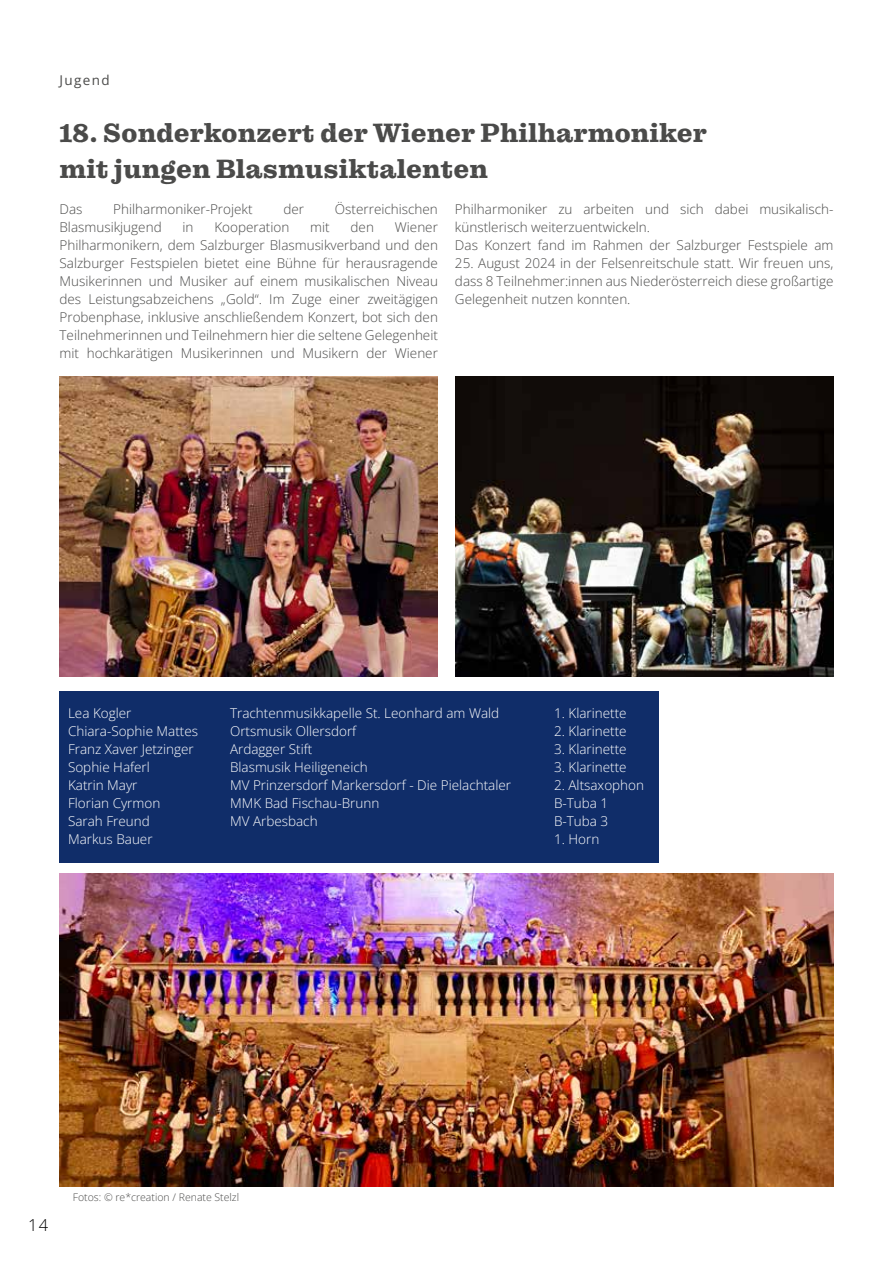
<style>
.page{position:relative;width:893px;height:1263px;background:#fff}
.page>*{position:absolute;margin:0;border:0;box-sizing:border-box;transform-origin:0 0}
.t1{font:27px/36px "Kontiki Fine";color:#4a4a49}
.t2{font:300 16.5px "Open Sans";color:#000}
.t3{font:300 13.5px/18px "Open Sans";color:#4a4a49;text-align:justify}
.t4{font:300 13.5px "Open Sans";color:#fff}
.t5{font:13.5px "Open Sans";letter-spacing:.1em;color:#4a4a49}
.t6{font:300 10.5px "Open Sans";color:#4a4a49}
</style>
<div class="page">
<img style="left:60px;top:376px;width:378px;height:300px">
<img style="left:60px;top:874px;width:773px;height:312px">
<div style="left:60px;top:691px;width:599px;height:171px;background:#102d69"></div>
<img style="left:455px;top:376px;width:378px;height:300px">
<p class="t5" style="left:60px;top:71px;width:52px">Jugend</p>
<h1 class="t1" style="left:60px;top:116px;width:649px">18. Sonderkonzert der Wiener Philharmoniker mit jungen Blasmusiktalenten</h1>
<p class="t3" style="left:60px;top:200px;width:24px">Das</p>
<p class="t3" style="left:113px;top:200px;width:141px">Philharmoniker-Projekt</p>
<p class="t3" style="left:283px;top:200px;width:22px">der</p>
<p class="t3" style="left:335px;top:200px;width:104px">Österreichischen</p>
<p class="t3" style="left:60px;top:218px;width:104px">Blasmusikjugend</p>
<p class="t3" style="left:183px;top:218px;width:13px">in</p>
<p class="t3" style="left:214px;top:218px;width:76px">Kooperation</p>
<p class="t3" style="left:310px;top:218px;width:21px">mit</p>
<p class="t3" style="left:351px;top:218px;width:25px">den</p>
<p class="t3" style="left:60px;top:218px;width:380px;text-indent:335px">Wiener Philharmonikern, dem Salzburger Blasmusikverband und den Salzburger Festspielen bietet eine Bühne für herausragende Musikerinnen und Musiker auf einem musikalischen Niveau des Leistungsabzeichens „Gold“. Im Zuge einer zweitägigen Probenphase, inklusive anschließendem Konzert, bot sich den Teilnehmerinnen und Teilnehmern hier die seltene Gelegenheit mit hochkarätigen Musikerinnen und Musikern der Wiener</p>
<p class="t3" style="left:455px;top:200px;width:380px;text-align:left">Philharmoniker zu arbeiten und sich dabei musikalisch&shy;künstlerisch weiterzuentwickeln.<br>Das Konzert fand im Rahmen der Salzburger Festspiele am</p>
<p class="t3" style="left:455px;top:254px;width:380px">25. August 2024 in der Felsenreitschule statt. Wir freuen uns, dass 8 Teilnehmer:innen aus Niederösterreich diese großartige Gelegenheit nutzen konnten.</p>
<p class="t4" style="left:68px;top:704px;width:65px">Lea Kogler</p>
<p class="t4" style="left:230px;top:704px;width:271px">Trachtenmusikkapelle St. Leonhard am Wald</p>
<p class="t4" style="left:554px;top:704px;width:74px">1. Klarinette</p>
<p class="t4" style="left:68px;top:722px;width:132px">Chiara-Sophie Mattes</p>
<p class="t4" style="left:230px;top:722px;width:128px">Ortsmusik Ollersdorf</p>
<p class="t4" style="left:554px;top:722px;width:74px">2. Klarinette</p>
<p class="t4" style="left:68px;top:740px;width:127px">Franz Xaver Jetzinger</p>
<p class="t4" style="left:230px;top:740px;width:84px">Ardagger Stift</p>
<p class="t4" style="left:554px;top:740px;width:74px">3. Klarinette</p>
<p class="t4" style="left:68px;top:758px;width:83px">Sophie Haferl</p>
<p class="t4" style="left:230px;top:758px;width:139px">Blasmusik Heiligeneich</p>
<p class="t4" style="left:554px;top:758px;width:74px">3. Klarinette</p>
<p class="t4" style="left:68px;top:776px;width:71px">Katrin Mayr</p>
<p class="t4" style="left:230px;top:776px;width:283px">MV Prinzersdorf Markersdorf - Die Pielachtaler</p>
<p class="t4" style="left:554px;top:776px;width:92px">2. Altsaxophon</p>
<p class="t4" style="left:68px;top:794px;width:94px">Florian Cyrmon</p>
<p class="t4" style="left:230px;top:794px;width:151px">MMK Bad Fischau-Brunn</p>
<p class="t4" style="left:554px;top:794px;width:56px">B-Tuba 1</p>
<p class="t4" style="left:68px;top:812px;width:83px">Sarah Freund</p>
<p class="t4" style="left:230px;top:812px;width:89px">MV Arbesbach</p>
<p class="t4" style="left:554px;top:812px;width:56px">B-Tuba 3</p>
<p class="t4" style="left:68px;top:830px;width:86px">Markus Bauer</p>
<p class="t4" style="left:554px;top:830px;width:47px">1. Horn</p>
<p class="t2" style="left:28px;top:1214px;width:22px">14</p>
<p class="t6" style="left:73px;top:1190px;width:168px">Fotos: © re*creation / Renate Stelzl</p>
</div>
